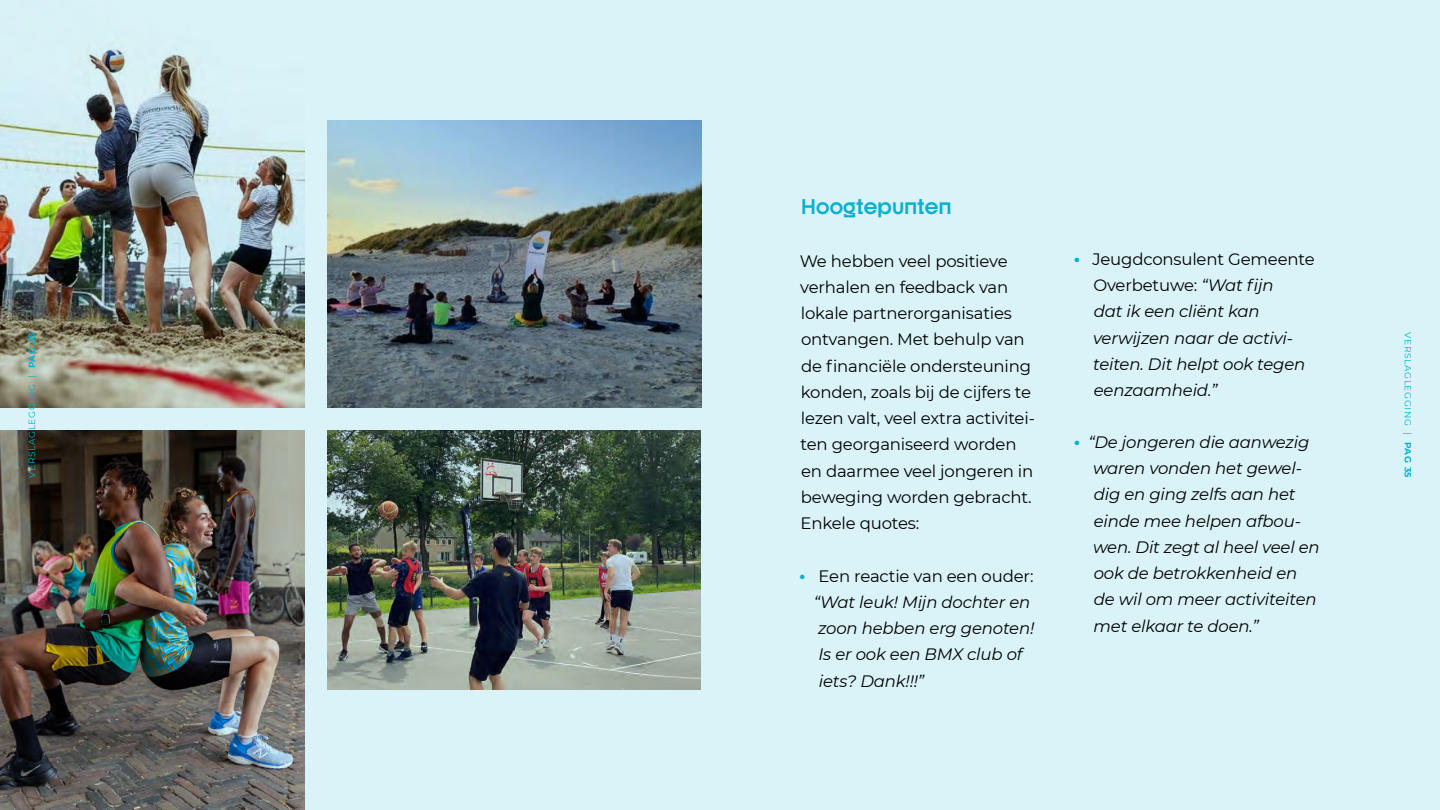
<style>
.page{position:relative;width:1440px;height:810px;background:#daf3f8}
.page>*{position:absolute;margin:0;border:0;box-sizing:border-box;transform-origin:0 0}
.t1{font:700 21px "Dystopian";color:#06b1cf}
.t2{font:italic 16.5px/26.2px "Montserrat";letter-spacing:-.01em;color:#000}
.t3{font:16.5px/26.2px "Montserrat";letter-spacing:-.01em;color:#000}
.t4{font:9px "Montserrat";letter-spacing:.07em;color:#06b1cf}
.s1{font-weight:700;font-size:18px;color:#06b1cf}
.s2{font-weight:700;font-style:normal;font-size:18px;color:#06b1cf}
.s3{font-style:normal}
.s4{font-weight:700}
</style>
<div class="page">
<img style="left:327px;top:120px;width:374px;height:288px">
<img style="left:327px;top:430px;width:373px;height:260px">
<img style="left:0;top:46px;width:304px;height:362px">
<img style="left:0;top:430px;width:304px;height:380px">
<p class="t1" style="left:801px;top:194px;width:152px">Hoogtepunten</p>
<p class="t3" style="left:800px;top:247px;width:237px">We hebben veel positieve verhalen en feedback van lokale partnerorganisaties ontvangen. Met behulp van de financiële ondersteuning konden, zoals bij de cijfers te lezen valt, veel extra activitei&shy;ten georganiseerd worden en daarmee veel jongeren in beweging worden gebracht.<br>Enkele quotes:</p>
<p class="t3" style="left:799px;top:562px;width:236px"><span class="s1">•</span> Een reactie van een ouder:</p>
<p class="t2" style="left:814px;top:588px;width:218px">“Wat leuk! Mijn dochter en</p>
<p class="t2" style="left:818px;top:615px;width:218px">zoon hebben erg genoten!</p>
<p class="t2" style="left:818px;top:641px;width:205px">Is er ook een BMX club of</p>
<p class="t2" style="left:819px;top:667px;width:107px">iets? Dank!!!”</p>
<p class="t2" style="left:1093px;top:245px;width:223px;text-indent:-19px"><span class="s2">•</span> <span class="s3">Jeugdconsulent Gemeente<br>Overbetuwe:</span> “Wat fijn<br>dat ik een cliënt kan verwijzen naar de activi&shy;teiten. Dit helpt ook tegen eenzaamheid.”</p>
<p class="t2" style="left:1093px;top:428px;width:228px;text-indent:-19px"><span class="s2">•</span> “De jongeren die aanwezig waren vonden het gewel&shy;dig en ging zelfs aan het einde mee helpen afbou&shy;wen. Dit zegt al heel veel en ook de betrokkenheid en de wil om meer activiteiten met elkaar te doen.”</p>
<p class="t4" style="left:26px;top:478px;width:147px;rotate:-90deg">VERSLAGLEGGING | <span class="s4">PAG 35</span></p>
<p class="t4" style="left:1414px;top:332px;width:147px;rotate:90deg">VERSLAGLEGGING | <span class="s4">PAG 35</span></p>
</div>
